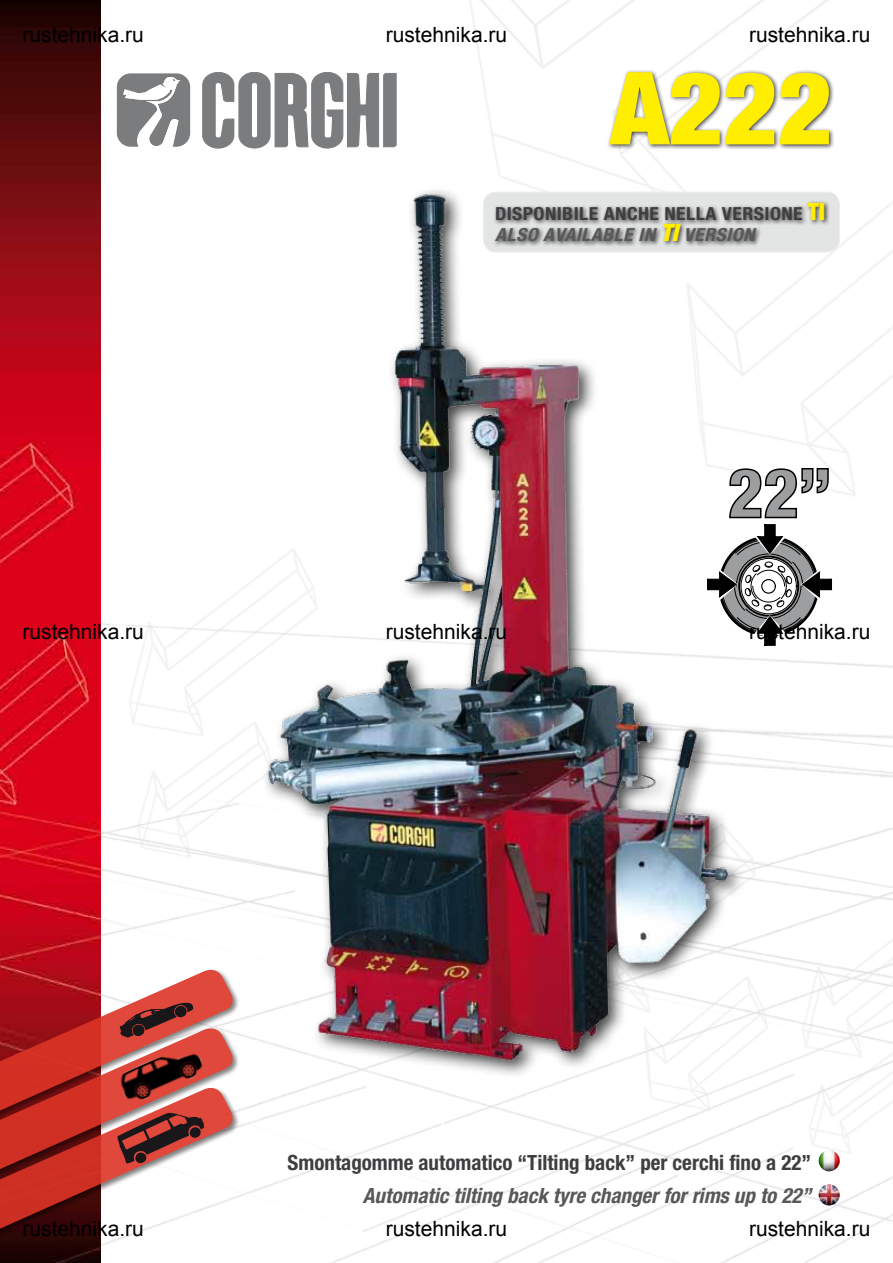
<style>
.page{position:relative;width:893px;height:1263px;background:#fff}
.page>*{position:absolute;margin:0;border:0;box-sizing:border-box;transform-origin:0 0}
.t1{font:900 condensed 100.95px "Helvetica Neue LT Std";color:#fe0;scale:1.04 1}
.t2{font:700 condensed 21px "Helvetica Neue LT Std";color:#3e3d40}
.t3{font:italic 700 condensed 21px "Helvetica Neue LT Std";color:#58585a}
.t4{font:700 condensed 18px/21px "Helvetica Neue LT Std";letter-spacing:.02em;color:#3e3d40;scale:1.1 1}
.s1{font-weight:900;font-size:24px;color:#fe0}
.s2{font-style:italic;color:#58585a}
.s3{font-weight:900;font-style:italic;font-size:24px;color:#fe0}
</style>
<div class="page">
<img style="left:100px;top:0;width:793px;height:1263px">
<img style="left:0;top:0;width:100px;height:966px">
<div style="left:0;top:1086px;width:240px;height:177px;background:#000;opacity:.55"></div>
<svg style="left:0;top:966px;width:237px;height:295px"></svg>
<img style="left:107px;top:1029px;width:109px;height:89px">
<svg style="left:203px;top:72px;width:193px;height:76px"></svg>
<svg style="left:117px;top:73px;width:73px;height:74px"></svg>
<div style="left:607px;top:70px;width:228px;height:81px;background:#000;opacity:.75"></div>
<img style="left:157px;top:163px;width:622px;height:937px">
<svg style="left:706px;top:467px;width:127px;height:180px"></svg>
<div style="left:483px;top:192px;width:356px;height:60px;background:#e3e4e4;border-radius:13px"></div>
<div style="left:483px;top:192px;width:357px;height:60px;border:1px solid #eceded;border-radius:13px"></div>
<img style="left:818px;top:1184px;width:22px;height:21px">
<img style="left:818px;top:1150px;width:22px;height:21px">
<div style="left:492px;top:200px;width:338px;height:47px;background:#000;opacity:.75"></div>
<h1 class="t1" style="left:610px;top:46px;width:215px">A222</h1>
<p class="t4" style="left:495px;top:203px;width:302px">DISPONIBILE ANCHE NELLA VERSIONE <span class="s1">TI<br></span><span class="s2">ALSO AVAILABLE IN</span> <span class="s3">TI</span> <span class="s2">VERSION</span></p>
<p class="t2" style="left:288px;top:1149px;width:525px">Smontagomme automatico “Tilting back” per cerchi fino a 22”</p>
<p class="t3" style="left:363px;top:1182px;width:450px">Automatic tilting back tyre changer for rims up to 22”</p>
</div>
